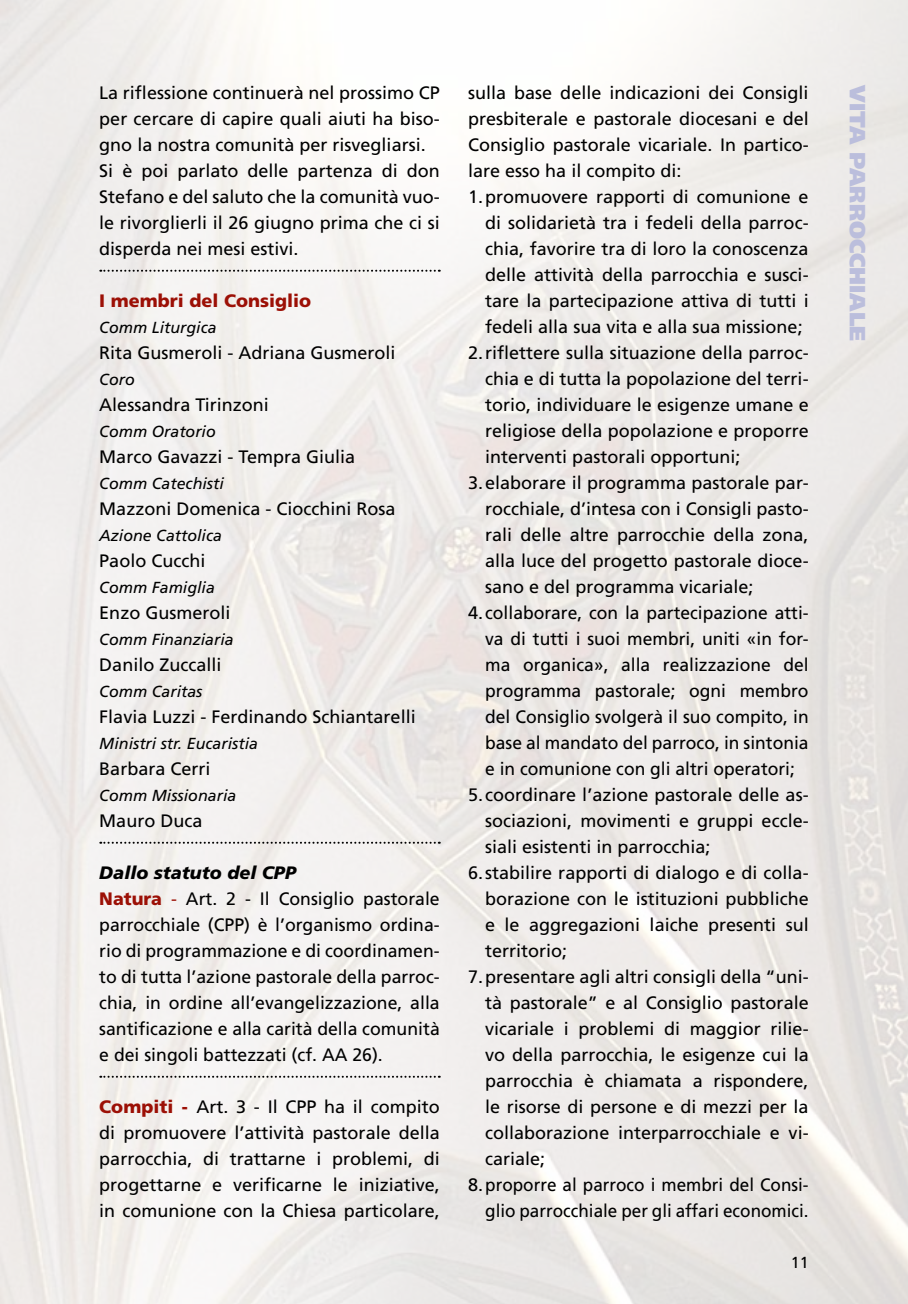
<style>
.page{position:relative;width:908px;height:1304px;background:#fff}
.page>*{position:absolute;margin:0;border:0;box-sizing:border-box;transform-origin:0 0}
.t1{font:900 22px "Frutiger";color:#bbbedc}
.t2{font:18px/26px "Frutiger";color:#000}
.t3{font:18px "Frutiger";color:#000;scale:.95 1}
.t4{font:900 18px "Frutiger";color:#9c1006}
.t5{font:italic 16px "Frutiger";color:#000}
.t6{font:16px "Frutiger";color:#000}
.s1{font-weight:900;font-style:italic}
.s2{font-weight:900;color:#9c1006}
.s3{color:#9c1006}
</style>
<div class="page">
<img style="left:0;top:0;width:907px;height:1304px">
<svg style="left:100px;top:270px;width:339px;height:2px"></svg>
<svg style="left:100px;top:842px;width:339px;height:2px"></svg>
<svg style="left:100px;top:1076px;width:339px;height:2px"></svg>
<p class="t2" style="left:99px;top:80px;width:342px">La riflessione continuerà nel prossimo CP per cercare di capire quali aiuti ha biso&shy;gno la nostra comunità per risvegliarsi.<br>Si è poi parlato delle partenza di don Stefano e del saluto che la comunità vuo&shy;le rivorglierli il 26 giugno prima che ci si disperda nei mesi estivi.</p>
<p class="t4" style="left:99px;top:290px;width:213px">I membri del Consiglio</p>
<p class="t5" style="left:99px;top:318px;width:119px">Comm Liturgica</p>
<p class="t2" style="left:99px;top:340px;width:298px">Rita Gusmeroli - Adriana Gusmeroli</p>
<p class="t5" style="left:99px;top:370px;width:37px">Coro</p>
<p class="t2" style="left:99px;top:392px;width:171px">Alessandra Tirinzoni</p>
<p class="t5" style="left:99px;top:422px;width:118px">Comm Oratorio</p>
<p class="t2" style="left:99px;top:444px;width:257px">Marco Gavazzi - Tempra Giulia</p>
<p class="t5" style="left:99px;top:474px;width:126px">Comm Catechisti</p>
<p class="t2" style="left:99px;top:496px;width:298px">Mazzoni Domenica - Ciocchini Rosa</p>
<p class="t5" style="left:99px;top:526px;width:124px">Azione Cattolica</p>
<p class="t2" style="left:99px;top:548px;width:108px">Paolo Cucchi</p>
<p class="t5" style="left:99px;top:578px;width:117px">Comm Famiglia</p>
<p class="t2" style="left:99px;top:600px;width:133px">Enzo Gusmeroli</p>
<p class="t5" style="left:99px;top:630px;width:136px">Comm Finanziaria</p>
<p class="t2" style="left:99px;top:652px;width:124px">Danilo Zuccalli</p>
<p class="t5" style="left:99px;top:682px;width:105px">Comm Caritas</p>
<p class="t2" style="left:99px;top:704px;width:318px">Flavia Luzzi - Ferdinando Schiantarelli</p>
<p class="t5" style="left:99px;top:734px;width:160px">Ministri str. Eucaristia</p>
<p class="t2" style="left:99px;top:756px;width:113px">Barbara Cerri</p>
<p class="t5" style="left:99px;top:786px;width:138px">Comm Missionaria</p>
<p class="t2" style="left:99px;top:808px;width:104px">Mauro Duca</p>
<p class="t2" style="left:99px;top:860px;width:342px"><span class="s1">Dallo statuto del CPP<br></span><span class="s2">Natura</span> <span class="s3">-</span> Art. 2 - I l Consiglio pastorale parrocchiale (CPP) è l’organismo ordina&shy;rio di programmazione e di coordinamen&shy;to di tutta l’azione pastorale della parroc&shy;chia, in ordine all’evangelizzazione, alla santificazione e alla carità della comunità e dei singoli battezzati (cf. AA 26).</p>
<p class="t2" style="left:99px;top:1094px;width:197px"><span class="s2">Compiti -</span> Art. 3 - I l CPP</p>
<p class="t2" style="left:99px;top:1094px;width:342px;text-align:justify;text-indent:225px">ha il compito di promuovere l’attività pastorale della parrocchia, di trattarne i problemi, di progettarne e verificarne le iniziative, in comunione con la Chiesa particolare,</p>
<p class="t2" style="left:468px;top:80px;width:342px">sulla base delle indicazioni dei Consigli</p>
<p class="t2" style="left:468px;top:106px;width:342px">presbiterale e pastorale diocesani e del</p>
<p class="t2" style="left:468px;top:132px;width:342px">Consiglio pastorale vicariale. I n partico-</p>
<p class="t2" style="left:468px;top:158px;width:215px">lare esso ha il compito di:</p>
<p class="t2" style="left:468px;top:184px;width:342px">1.promuovere rapporti di comunione e</p>
<p class="t2" style="left:485px;top:210px;width:325px">di solidarietà tra i fedeli della parroc-</p>
<p class="t2" style="left:485px;top:236px;width:325px">chia, favorire tra di loro la conoscenza</p>
<p class="t2" style="left:485px;top:262px;width:325px">delle attività della parrocchia e susci-</p>
<p class="t2" style="left:485px;top:288px;width:325px">tare la partecipazione attiva di tutti i</p>
<p class="t2" style="left:485px;top:314px;width:319px">fedeli alla sua vita e alla sua missione;</p>
<p class="t2" style="left:468px;top:340px;width:342px">2.riflettere sulla situazione della parroc-</p>
<p class="t2" style="left:485px;top:366px;width:325px">chia e di tutta la popolazione del terri-</p>
<p class="t2" style="left:485px;top:392px;width:325px">torio, individuare le esigenze umane e</p>
<p class="t2" style="left:485px;top:417px;width:325px">religiose della popolazione e proporre</p>
<p class="t2" style="left:485px;top:443px;width:257px">interventi pastorali opportuni;</p>
<p class="t2" style="left:468px;top:469px;width:342px">3.elaborare il programma pastorale par-</p>
<p class="t2" style="left:485px;top:495px;width:325px">rocchiale, d’intesa con i Consigli pasto-</p>
<p class="t2" style="left:485px;top:521px;width:325px">rali delle altre parrocchie della zona,</p>
<p class="t2" style="left:485px;top:547px;width:325px">alla luce del progetto pastorale dioce-</p>
<p class="t2" style="left:485px;top:573px;width:270px">sano e del programma vicariale;</p>
<p class="t2" style="left:468px;top:600px;width:342px">4. collaborare, con la partecipazione atti-</p>
<p class="t2" style="left:485px;top:626px;width:325px">va di tutti i suoi membri, uniti «in for-</p>
<p class="t2" style="left:485px;top:652px;width:325px">ma organica», alla realizzazione del</p>
<p class="t2" style="left:485px;top:678px;width:325px">programma pastorale; ogni membro</p>
<p class="t2" style="left:485px;top:704px;width:325px">del Consiglio svolgerà il suo compito, in</p>
<p class="t2" style="left:485px;top:730px;width:325px">base al mandato del parroco, in sintonia</p>
<p class="t2" style="left:485px;top:756px;width:311px">e in comunione con gli altri operatori;</p>
<p class="t2" style="left:468px;top:782px;width:342px">5.coordinare l’azione pastorale delle as-</p>
<p class="t2" style="left:485px;top:808px;width:325px">sociazioni, movimenti e gruppi eccle-</p>
<p class="t2" style="left:485px;top:834px;width:227px">siali esistenti in parrocchia;</p>
<p class="t2" style="left:468px;top:860px;width:342px">6.stabilire rapporti di dialogo e di colla-</p>
<p class="t2" style="left:485px;top:886px;width:325px">borazione con le istituzioni pubbliche</p>
<p class="t2" style="left:485px;top:912px;width:325px">e le aggregazioni laiche presenti sul</p>
<p class="t2" style="left:485px;top:938px;width:84px">territorio;</p>
<p class="t2" style="left:468px;top:964px;width:342px">7.presentare agli altri consigli della “uni-</p>
<p class="t2" style="left:485px;top:990px;width:325px">tà pastorale” e al Consiglio pastorale</p>
<p class="t2" style="left:485px;top:1016px;width:325px">vicariale i problemi di maggior rilie-</p>
<p class="t2" style="left:485px;top:1042px;width:325px">vo della parrocchia, le esigenze cui la</p>
<p class="t2" style="left:485px;top:1068px;width:325px">parrocchia è chiamata a rispondere,</p>
<p class="t2" style="left:485px;top:1094px;width:325px">le risorse di persone e di mezzi per la</p>
<p class="t2" style="left:485px;top:1120px;width:325px">collaborazione interparrocchiale e vi-</p>
<p class="t2" style="left:485px;top:1146px;width:62px">cariale;</p>
<p class="t2" style="left:468px;top:1172px;width:342px">8.proporre al parroco i membri del Consi-</p>
<p class="t3" style="left:485px;top:1200px;width:342px">glio parrocchiale per gli affari economici.</p>
<p class="t6" style="left:790px;top:1253px;width:19px">11</p>
<p class="t1" style="left:870px;top:85px;width:258px;rotate:90deg">vita parrocchiale</p>
</div>
